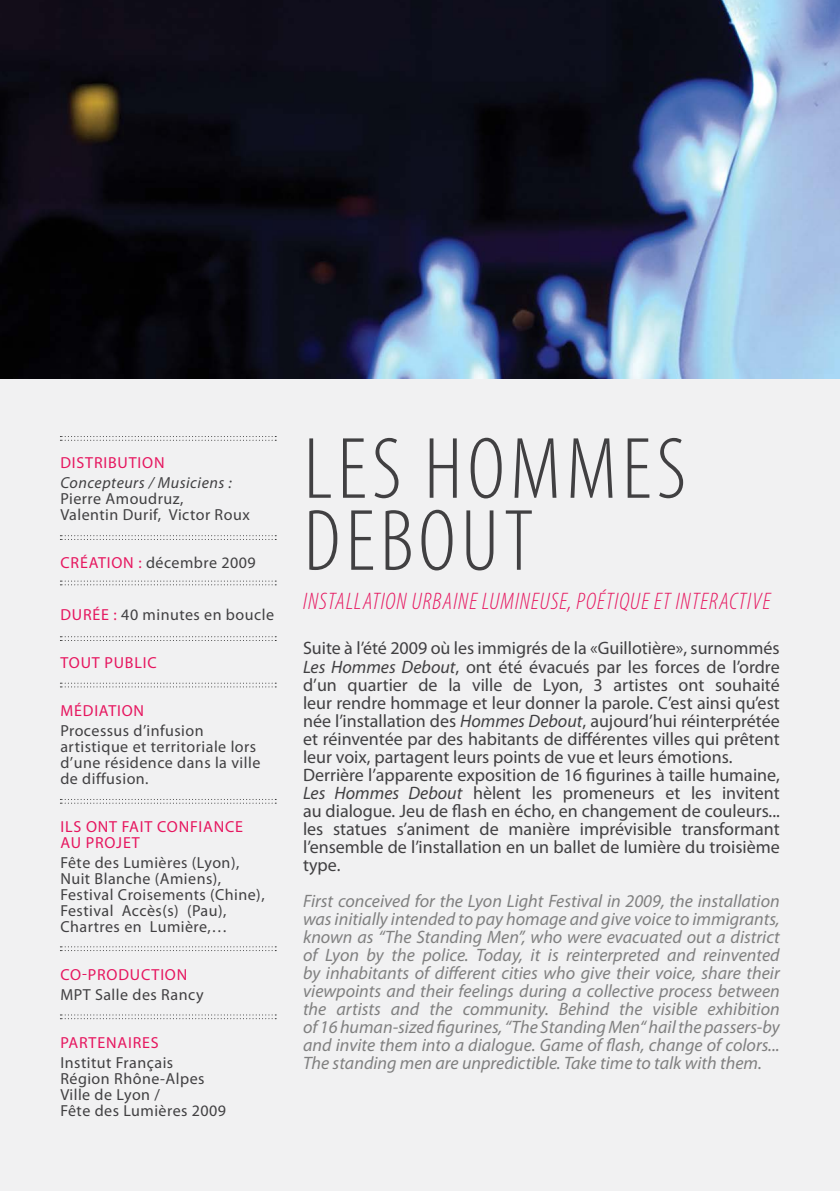
<style>
.page{position:relative;width:840px;height:1191px;background:#fff}
.page>*{position:absolute;margin:0;border:0;box-sizing:border-box;transform-origin:0 0}
.t1{font:300 condensed 88px/72px "Myriad Pro";letter-spacing:.06em;color:#414042}
.t2{font:italic 300 condensed 24px "Myriad Pro";letter-spacing:.04em;color:#e6165f}
.t3{font:18px/18px "Myriad Pro";color:#414042}
.t4{font:italic 18px/18px "Myriad Pro";color:#808080;text-align:justify}
.t5{font:16px/16px "Myriad Pro";letter-spacing:.03em;color:#414042}
.t6{font:16px/16px "Myriad Pro";letter-spacing:.05em;color:#e6165f}
.t7{font:italic 16px "Myriad Pro";letter-spacing:.03em;color:#414042}
.s1{color:#e6165f}
.s2{font-style:italic}
</style>
<div class="page">
<div style="left:0;top:0;width:839px;height:1191px;background:#f1f1f2"></div>
<img style="left:0;top:0;width:839px;height:378px">
<svg style="left:60px;top:535px;width:216px;height:5px"></svg>
<svg style="left:60px;top:580px;width:216px;height:5px"></svg>
<svg style="left:60px;top:636px;width:216px;height:5px"></svg>
<svg style="left:60px;top:682px;width:216px;height:5px"></svg>
<svg style="left:60px;top:799px;width:216px;height:4px"></svg>
<svg style="left:60px;top:946px;width:216px;height:5px"></svg>
<svg style="left:60px;top:1014px;width:216px;height:5px"></svg>
<svg style="left:60px;top:436px;width:216px;height:5px"></svg>
<p class="t6" style="left:60px;top:454px;width:105px">DISTRIBUTION</p>
<p class="t7" style="left:60px;top:473px;width:173px">Concepteurs / Musiciens :</p>
<p class="t5" style="left:60px;top:490px;width:191px">Pierre Amoudruz,<br>Valentin Durif, Victor Roux</p>
<p class="t5" style="left:60px;top:554px;width:197px"><span class="s1">CRÉATION :</span> décembre 2009</p>
<p class="t5" style="left:60px;top:606px;width:215px"><span class="s1">DURÉE :</span> 40 minutes en boucle</p>
<p class="t6" style="left:60px;top:654px;width:98px">TOUT PUBLIC</p>
<p class="t6" style="left:60px;top:702px;width:85px">MÉDIATION</p>
<p class="t5" style="left:60px;top:722px;width:201px">Processus d’infusion artistique et territoriale lors d’une résidence dans la ville de diffusion.</p>
<p class="t6" style="left:60px;top:818px;width:184px">ILS ONT FAIT CONFIANCE<br>AU PROJET</p>
<p class="t5" style="left:60px;top:854px;width:206px">Fête des Lumières (Lyon),<br>Nuit Blanche (Amiens),<br>Festival Croisements (Chine),<br>Festival Accès(s) (Pau),<br>Chartres en Lumière,…</p>
<p class="t6" style="left:60px;top:966px;width:128px">CO-PRODUCTION</p>
<p class="t5" style="left:60px;top:986px;width:145px">MPT Salle des Rancy</p>
<p class="t6" style="left:60px;top:1034px;width:100px">PARTENAIRES</p>
<p class="t5" style="left:60px;top:1054px;width:167px">Institut Français<br>Région Rhône-Alpes<br>Ville de Lyon /<br>Fête des Lumières 2009</p>
<h1 class="t1" style="left:304px;top:435px;width:384px">LES HOMMES<br>DEBOUT</h1>
<h2 class="t2" style="left:303px;top:588px;width:468px">INSTALLATION URBAINE LUMINEUSE, POÉTIQUE ET INTERACTIVE</h2>
<p class="t3" style="left:303px;top:640px;width:478px">Suite à l’été 2009 où les immigrés de la «Guillotière», surnommés <span class="s2">Les Hommes Debout</span>, ont été évacués par les forces de l’ordre d’un quartier de la ville de Lyon, 3 artistes ont souhaité leur rendre hommage et leur donner la parole. C’est ainsi qu’est née l’installation des <span class="s2">Hommes Debout</span>, aujourd’hui réinterprétée et réinventée par des habitants de différentes villes qui prêtent leur voix, partagent leurs points de vue et leurs émotions.<br>Derrière l’apparente exposition de 16 figurines à taille humaine, <span class="s2">Les Hommes Debout</span> hèlent les promeneurs et les invitent au dialogue. Jeu de flash en écho, en changement de couleurs... les statues s’animent de manière imprévisible transformant l’ensemble de l’installation en un ballet de lumière du troisième type.</p>
<p class="t4" style="left:303px;top:892px;width:478px">First conceived for the Lyon Light Festival in 2009, the installation was initially intended to pay homage and give voice to immigrants, known as “The Standing Men”, who were evacuated out a district of Lyon by the police. Today, it is reinterpreted and reinvented by inhabitants of different cities who give their voice, share their viewpoints and their feelings during a collective process between the artists and the community. Behind the visible exhibition of 16 human-sized figurines, “The Standing Men“ hail the passers-by and invite them into a dialogue. Game of flash, change of colors...<br>The standing men are unpredictible. Take time to talk with them.</p>
</div>
